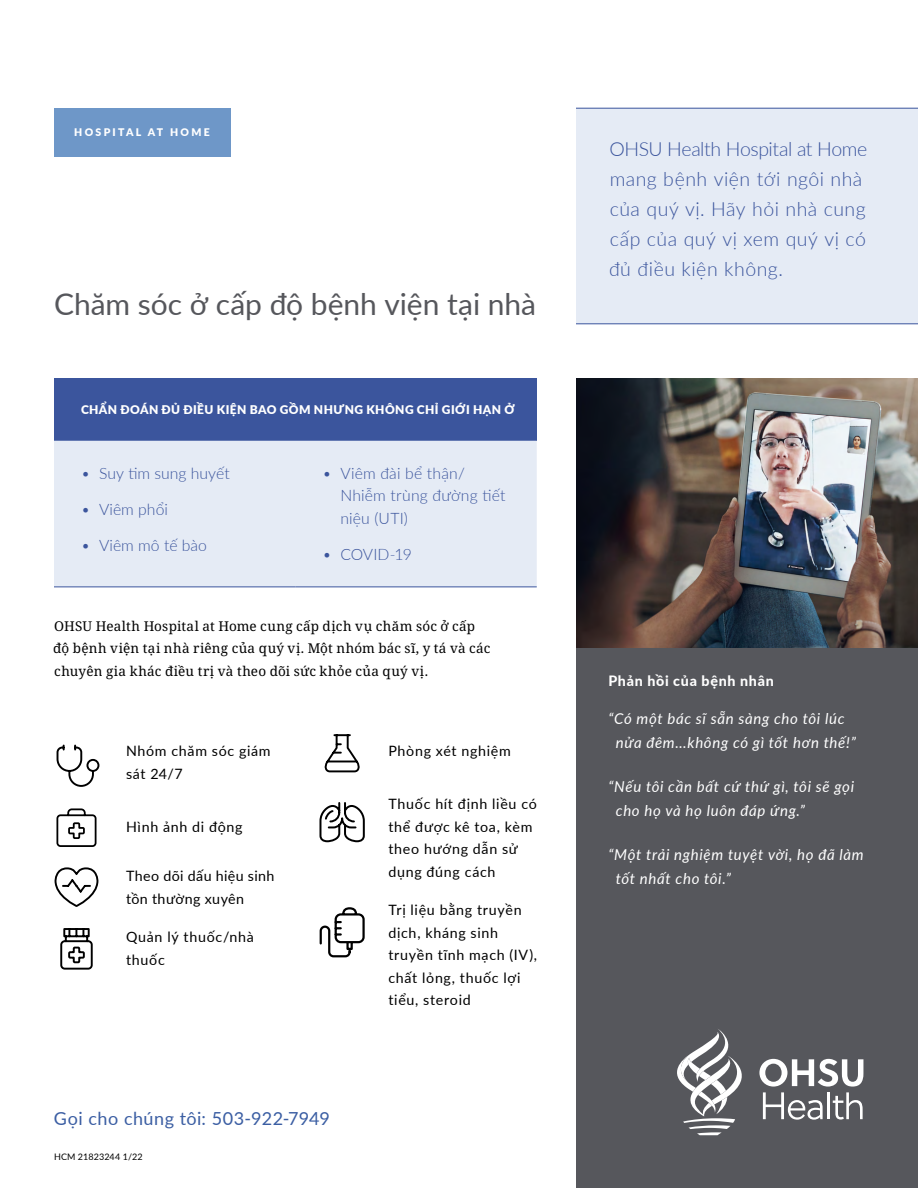
<style>
.page{position:relative;width:918px;height:1188px;background:#fff}
.page>*{position:absolute;margin:0;border:0;box-sizing:border-box;transform-origin:0 0}
.t1{font:30px "Lato";letter-spacing:-.005em;color:#56575c}
.t2{font:300 19.5px/30px "Lato";letter-spacing:.025em;color:#3b559d}
.t3{font:18px "Lato";letter-spacing:.025em;color:#3b5ea3}
.t4{font:300 15.75px/22.5px "Lato";letter-spacing:.01em;color:#3b559d}
.t5{font:italic 15px/24px "Lato";letter-spacing:.045em;color:#fff}
.t6{font:14.25px/22.5px "Lato";letter-spacing:.05em;color:#000}
.t7{font:14.25px/22.5px "Lato";letter-spacing:.03em;color:#000}
.t8{font:800 14.25px "Lato";letter-spacing:.05em;color:#fff}
.t9{font:13.5px/22.5px "Noto Serif";letter-spacing:.02em;color:#000}
.t10{font:900 12px "Lato";letter-spacing:.035em;color:#fff}
.t11{font:900 10.5px "Lato";letter-spacing:.22em;color:#fff}
.t12{font:9px "Lato";letter-spacing:.01em;color:#000}
</style>
<div class="page">
<div style="left:54px;top:378px;width:483px;height:63px;background:#3b559d"></div>
<div style="left:54px;top:441px;width:483px;height:146px;background:#e5ebf5"></div>
<hr style="left:54px;top:587px;width:241px;height:1px;background:#3b559d">
<hr style="left:295px;top:587px;width:242px;height:1px;background:#3b559d">
<div style="left:576px;top:378px;width:342px;height:810px;background:#56575c"></div>
<div style="left:54px;top:108px;width:176px;height:48px;background:#6e97c8"></div>
<div style="left:576px;top:108px;width:342px;height:216px;background:#e5ebf5"></div>
<hr style="left:576px;top:108px;width:342px;height:1px;background:#3b559d">
<hr style="left:576px;top:324px;width:342px;height:1px;background:#3b559d">
<svg style="left:677px;top:1029px;width:186px;height:106px"></svg>
<img style="left:576px;top:378px;width:342px;height:270px">
<svg style="left:57px;top:745px;width:42px;height:42px"></svg>
<svg style="left:60px;top:928px;width:33px;height:42px"></svg>
<svg style="left:320px;top:907px;width:45px;height:50px"></svg>
<svg style="left:319px;top:802px;width:46px;height:40px"></svg>
<svg style="left:325px;top:734px;width:35px;height:38px"></svg>
<svg style="left:55px;top:867px;width:43px;height:40px"></svg>
<svg style="left:56px;top:808px;width:41px;height:39px"></svg>
<p class="t11" style="left:74px;top:124px;width:137px">HOSPITAL AT HOME</p>
<h1 class="t1" style="left:54px;top:283px;width:483px">Chăm sóc ở cấp độ bệnh viện tại nhà</h1>
<p class="t10" style="left:81px;top:400px;width:435px">CHẨN ĐOÁN ĐỦ ĐIỀU KIỆN BAO GỒM NHƯNG KHÔNG CHỈ GIỚI HẠN Ở</p>
<p class="t4" style="left:81px;top:461px;width:150px">• Suy tim sung huyết</p>
<p class="t4" style="left:81px;top:497px;width:89px">• Viêm phổi</p>
<p class="t4" style="left:81px;top:533px;width:128px">• Viêm mô tế bào</p>
<p class="t4" style="left:340px;top:461px;width:167px;text-indent:-18px">• Viêm đài bể thận/<br>Nhiễm trùng đường tiết niệu (UTI)</p>
<p class="t4" style="left:322px;top:542px;width:91px">• COVID-19</p>
<p class="t9" style="left:53px;top:615px;width:439px">OHSU Health Hospital at Home cung cấp dịch vụ chăm sóc ở cấp độ bệnh viện tại nhà riêng của quý vị. Một nhóm bác sĩ, y tá và các chuyên gia khác điều trị và theo dõi sức khỏe của quý vị.</p>
<p class="t6" style="left:126px;top:739px;width:146px">Nhóm chăm sóc giám sát 24/7</p>
<p class="t6" style="left:126px;top:815px;width:118px">Hình ảnh di động</p>
<p class="t7" style="left:126px;top:864px;width:150px">Theo dõi dấu hiệu sinh tồn thường xuyên</p>
<p class="t6" style="left:126px;top:925px;width:129px">Quản lý thuốc/nhà thuốc</p>
<p class="t3" style="left:54px;top:1106px;width:278px">Gọi cho chúng tôi: 503-922-7949</p>
<p class="t12" style="left:54px;top:1150px;width:90px">HCM 21823244 1/22</p>
<p class="t6" style="left:388px;top:739px;width:124px">Phòng xét nghiệm</p>
<p class="t6" style="left:388px;top:792px;width:150px">Thuốc hít định liều có thể được kê toa, kèm theo hướng dẫn sử dụng đúng cách</p>
<p class="t6" style="left:388px;top:898px;width:150px">Trị liệu bằng truyền dịch, kháng sinh truyền tĩnh mạch (IV), chất lỏng, thuốc lợi tiểu, steroid</p>
<h2 class="t2" style="left:609px;top:133px;width:260px">OHSU Health Hospital at Home mang bệnh viện tới ngôi nhà của quý vị. Hãy hỏi nhà cung cấp của quý vị xem quý vị có đủ điều kiện không.</h2>
<p class="t8" style="left:608px;top:671px;width:167px">Phản hồi của bệnh nhân</p>
<p class="t5" style="left:616px;top:706px;width:241px;text-indent:-8px">“Có một bác sĩ sẵn sàng cho tôi lúc nửa đêm…không có gì tốt hơn thế!”</p>
<p class="t5" style="left:616px;top:774px;width:240px;text-indent:-8px">“Nếu tôi cần bất cứ thứ gì, tôi sẽ gọi cho họ và họ luôn đáp ứng.”</p>
<p class="t5" style="left:616px;top:842px;width:249px;text-indent:-8px">“Một trải nghiệm tuyệt vời, họ đã làm tốt nhất cho tôi.”</p>
</div>
